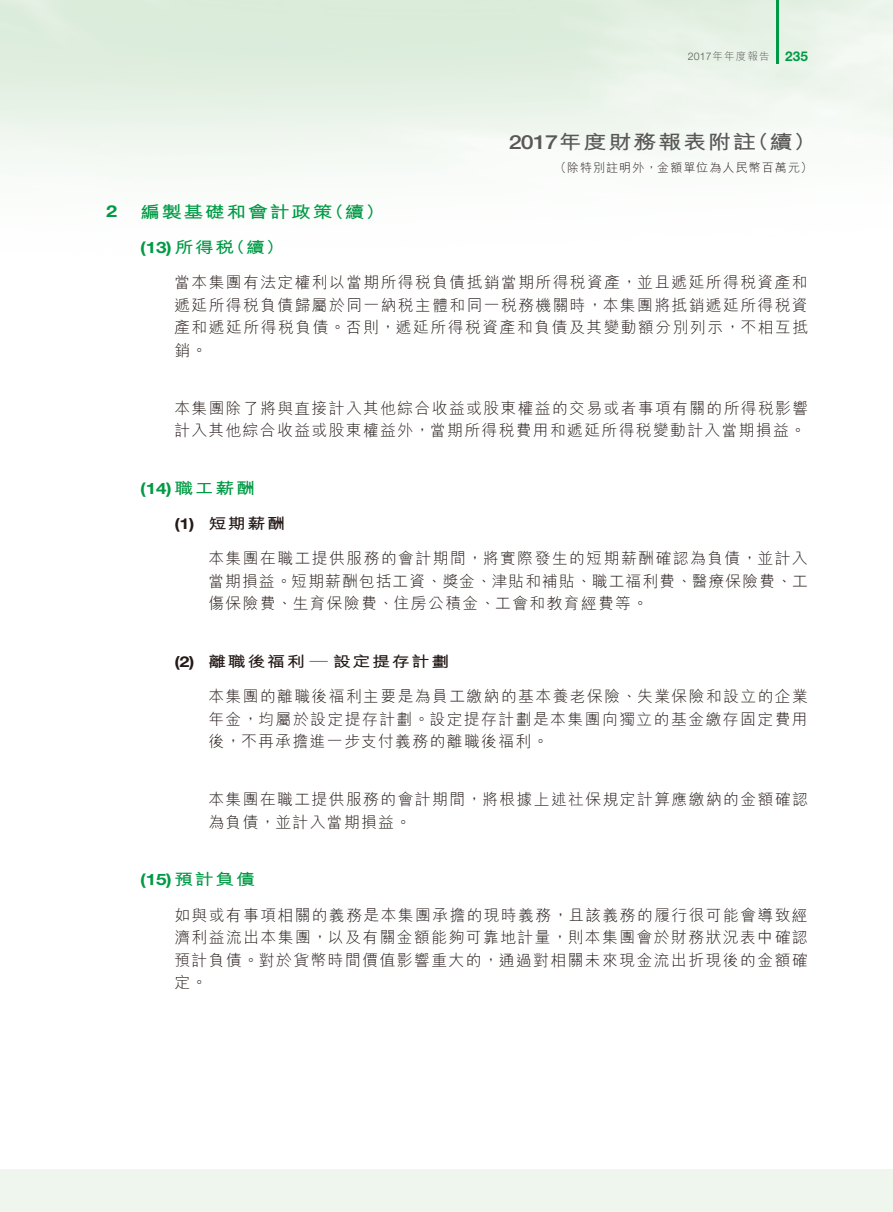
<style>
.page{position:relative;width:893px;height:1212px;background:#fff}
.page>*{position:absolute;margin:0;border:0;box-sizing:border-box;transform-origin:0 0}
.t1{font:700 19.5px "M Hei HK";letter-spacing:.065em;color:#595857;scale:1.2 1}
.t2{font:700 16.5px "M Hei HK";letter-spacing:.09em;color:#009a45;scale:1.2 1}
.t3{font:700 16.5px "Helvetica Neue";color:#009a45;scale:1.2 1}
.t4{font:300 15.75px/22.5px "M Hei HK";letter-spacing:.09em;color:#231916;text-align:justify}
.t5{font:700 15.75px "Helvetica Neue";color:#009a45;scale:1.2 1}
.t6{font:700 15.75px "M Hei HK";color:#009a45;scale:1.2 1}
.t7{font:700 15px "M Hei HK";letter-spacing:.09em;color:#231916;scale:1.2 1}
.t8{font:300 12px "M Hei HK";letter-spacing:.09em;color:#231916}
.t9{font:300 10.5px "M Hei HK";letter-spacing:.115em;color:#595857}
.s1{font-family:"Helvetica Neue"}
.s2{font-family:"Helvetica Neue";font-weight:700;font-size:13.5px;color:#009a45}
.s3{font-family:"Helvetica Neue";font-weight:500}
.s4{font-family:"M Hei HK"}
</style>
<div class="page">
<img style="left:0;top:0;width:893px;height:167px">
<div style="left:0;top:1169px;width:893px;height:43px;background:#eef6ed"></div>
<hr style="left:776px;top:0;width:2px;height:64px;background:#009a45">
<p class="t9" style="left:688px;top:49px;width:122px"><span class="s1">2017</span>年年度報告 <span class="s2">235</span></p>
<p class="t1" style="left:509px;top:128px;width:258px"><span class="s3">2017</span>年度財務報表附註（續）</p>
<p class="t8" style="left:555px;top:159px;width:259px">（除特別註明外，金額單位為人民幣百萬元）</p>
<p class="t3" style="left:106px;top:201px;width:11px">2</p>
<p class="t2" style="left:140px;top:200px;width:206px">編製基礎和會計政策（續）</p>
<p class="t6" style="left:140px;top:236px;width:122px"><span class="s1">(13)</span> 所得稅（續）</p>
<p class="t4" style="left:174px;top:271px;width:635px">當本集團有法定權利以當期所得稅負債抵銷當期所得稅資產，並且遞延所得稅資產和遞延所得稅負債歸屬於同一納稅主體和同一稅務機關時，本集團將抵銷遞延所得稅資產和遞延所得稅負債。否則，遞延所得稅資產和負債及其變動額分別列示，不相互抵銷。</p>
<p class="t4" style="left:174px;top:396px;width:635px">本集團除了將與直接計入其他綜合收益或股東權益的交易或者事項有關的所得稅影響計入其他綜合收益或股東權益外，當期所得稅費用和遞延所得稅變動計入當期損益。</p>
<p class="t5" style="left:140px;top:478px;width:97px">(14) <span class="s4">職工薪酬</span></p>
<p class="t7" style="left:174px;top:513px;width:94px"><span class="s1">(1)</span> 短期薪酬</p>
<p class="t4" style="left:208px;top:547px;width:601px">本集團在職工提供服務的會計期間，將實際發生的短期薪酬確認為負債，並計入當期損益。短期薪酬包括工資、獎金、津貼和補貼、職工福利費、醫療保險費、工傷保險費、生育保險費、住房公積金、工會和教育經費等。</p>
<p class="t7" style="left:174px;top:651px;width:230px"><span class="s1">(2)</span> 離職後福利 — 設定提存計劃</p>
<p class="t4" style="left:208px;top:685px;width:601px">本集團的離職後福利主要是為員工繳納的基本養老保險、失業保險和設立的企業年金，均屬於設定提存計劃。設定提存計劃是本集團向獨立的基金繳存固定費用後，不再承擔進一步支付義務的離職後福利。</p>
<p class="t4" style="left:208px;top:787px;width:601px">本集團在職工提供服務的會計期間，將根據上述社保規定計算應繳納的金額確認為負債，並計入當期損益。</p>
<p class="t5" style="left:140px;top:870px;width:97px">(15) <span class="s4">預計負債</span></p>
<p class="t4" style="left:174px;top:903px;width:635px">如與或有事項相關的義務是本集團承擔的現時義務，且該義務的履行很可能會導致經濟利益流出本集團，以及有關金額能夠可靠地計量，則本集團會於財務狀況表中確認預計負債。對於貨幣時間價值影響重大的，通過對相關未來現金流出折現後的金額確定。</p>
</div>
